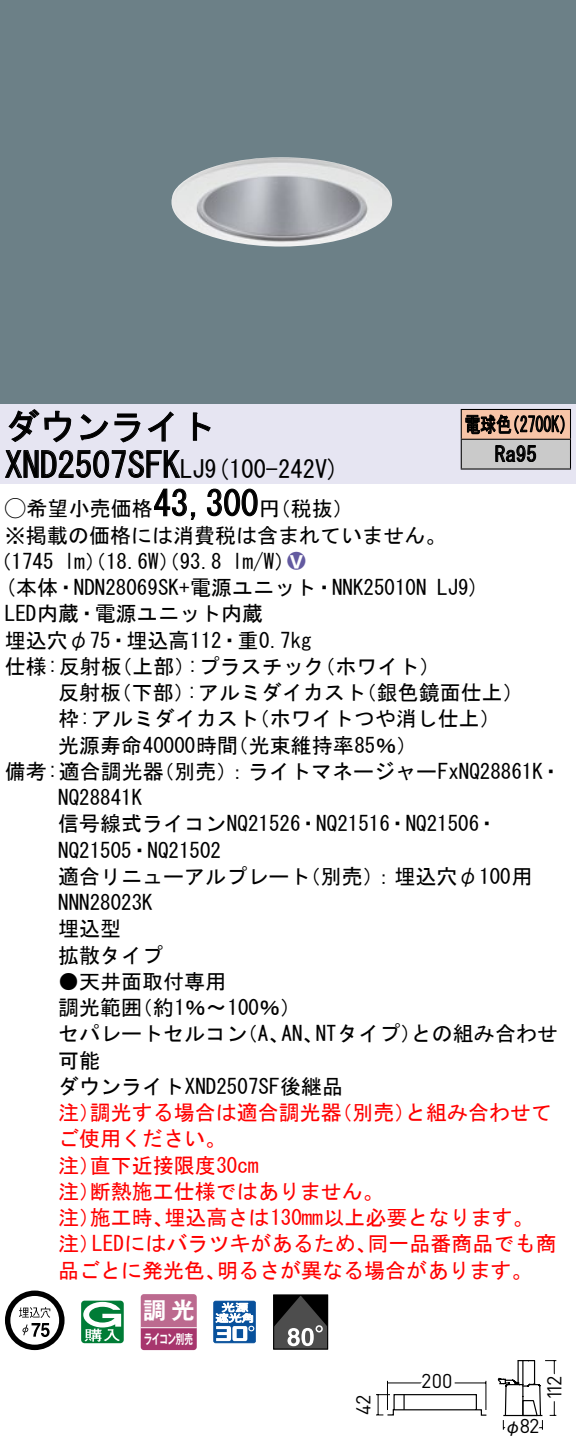
<style>
.page{position:relative;width:576px;height:1452px;background:#fff}
.page>*{position:absolute;margin:0;border:0;box-sizing:border-box;transform-origin:0 0}
.t1{font:35px "MS Gothic";color:#000}
.t2{font:24.5px "MS Gothic";color:#000}
.t3{font:23.1px "Gothic MB101 Pro De Bold 90 pv RKSJ H";color:#fff}
.t4{font:21px/26.2px "MS Gothic";color:#000}
.t5{font:21px/26.2px "MS Gothic";color:#f00}
.t6{font:21px/29.8px "MS Gothic";color:#000;scale:.75 1}
.t7{font:21px "Ford Classification 1";color:#635aa0}
.t8{font:19.95px "DINOT";letter-spacing:-.02em;color:#000}
.t9{font:17.5px "Gothic BBB Pro Medium 90 pv RKSJ H";color:#000}
.t10{font:13.3px "Gothic MB101 Pro De Bold 90 pv RKSJ H";letter-spacing:-.05em;color:#fff;scale:.65 1}
.s1{font-size:24.5px}
.s2{font-family:"Ford Classification 1"}
.s3{color:#fff}
</style>
<div class="page">
<div style="left:0;top:0;width:575px;height:404px;background:#6c8087"></div>
<img style="left:171px;top:157px;width:221px;height:90px">
<div style="left:0;top:404px;width:575px;height:79px;background:#e6e5f2"></div>
<svg style="left:8px;top:409px;width:64px;height:34px"></svg>
<svg style="left:80px;top:413px;width:60px;height:30px"></svg>
<svg style="left:147px;top:411px;width:26px;height:31px"></svg>
<svg style="left:192px;top:412px;width:19px;height:29px"></svg>
<svg style="left:5px;top:450px;width:176px;height:28px"></svg>
<svg style="left:154px;top:488px;width:42px;height:32px"></svg>
<svg style="left:207px;top:488px;width:51px;height:29px"></svg>
<svg style="left:5px;top:1290px;width:59px;height:60px"></svg>
<svg style="left:81px;top:1300px;width:43px;height:43px"></svg>
<svg style="left:140px;top:1294px;width:56px;height:56px"></svg>
<hr style="left:141px;top:1327px;width:55px;height:1px;background:#fff">
<svg style="left:213px;top:1300px;width:43px;height:43px"></svg>
<div style="left:273px;top:1294px;width:55px;height:55px;border:1px solid #000"></div>
<svg style="left:273px;top:1295px;width:54px;height:54px"></svg>
<div style="left:461px;top:409px;width:109px;height:30px;background:#f7c4a7"></div>
<div style="left:461px;top:439px;width:109px;height:30px;background:#cacaca"></div>
<hr style="left:460px;top:409px;width:110px;height:1px;background:#000">
<hr style="left:569px;top:410px;width:2px;height:29px;background:#000">
<hr style="left:460px;top:439px;width:110px;height:1px;background:#000">
<hr style="left:569px;top:440px;width:2px;height:28px;background:#000">
<hr style="left:460px;top:468px;width:110px;height:2px;background:#000">
<svg style="left:460px;top:410px;width:104px;height:58px"></svg>
<svg style="left:376px;top:1380px;width:111px;height:36px"></svg>
<svg style="left:497px;top:1360px;width:60px;height:70px"></svg>
<h1 class="t1" style="left:5px;top:409px;width:212px">ダウンライト</h1>
<p class="t2" style="left:204px;top:456px;width:136px">(9 100-242 (V</p>
<h1 class="t1" style="left:5px;top:447px;width:201px">XND2507SFK<span class="s1">LJ</span></h1>
<h1 class="t1" style="left:153px;top:486px;width:106px">43,300</h1>
<p class="t4" style="left:5px;top:495px;width:442px"><span class="s2">A</span>希望小売価格<br>※掲載の価格には消費税は含まれていません。</p>
<p class="t7" style="left:287px;top:550px;width:19px">2<span class="s3">8</span></p>
<p class="t4" style="left:259px;top:495px;width:96px">（円税抜(</p>
<p class="t4" style="left:232px;top:548px;width:64px">l m (W/</p>
<p class="t4" style="left:-9px;top:548px;width:65px">（1745</p>
<p class="t4" style="left:64px;top:548px;width:159px">lm）（18.6 ）（W 93.8</p>
<p class="t6" style="left:494px;top:409px;width:57px;text-indent:-30px">電球色<br>Ra95</p>
<p class="t6" style="left:504px;top:409px;width:96px">（2700 (K</p>
<p class="t4" style="left:5px;top:574px;width:423px">(本体・NDN28069SK+電源ユニット・NNK25010N</p>
<p class="t4" style="left:5px;top:600px;width:259px">LED内蔵・電源ユニット内蔵</p>
<p class="t4" style="left:5px;top:627px;width:308px">埋込穴φ75・埋込高112・重0.7kg</p>
<p class="t4" style="left:314px;top:653px;width:127px">（ホワイト(</p>
<p class="t4" style="left:187px;top:653px;width:139px">:プラスチック</p>
<p class="t4" style="left:5px;top:653px;width:118px">仕様:反射板</p>
<p class="t4" style="left:111px;top:653px;width:85px">（上部）</p>
<p class="t4" style="left:437px;top:574px;width:44px">LJ (9</p>
<p class="t4" style="left:58px;top:679px;width:64px">反射板</p>
<p class="t4" style="left:111px;top:679px;width:85px">（下部）</p>
<p class="t4" style="left:187px;top:679px;width:181px">:アルミダイカスト</p>
<p class="t4" style="left:355px;top:679px;width:169px">（銀色鏡面仕上(</p>
<p class="t4" style="left:227px;top:705px;width:191px;text-indent:-169px">枠:アルミダイカスト<br>（光束維持率85％(</p>
<p class="t4" style="left:248px;top:705px;width:254px">（ホワイトつや消し仕上(</p>
<p class="t4" style="left:153px;top:732px;width:409px;text-indent:-95px">光源寿命40000時間<br>（別売：）ライトマネージャーFxNQ28861 ・K</p>
<p class="t4" style="left:5px;top:758px;width:160px">備考:適合調光器</p>
<p class="t4" style="left:58px;top:784px;width:85px">NQ28841K</p>
<p class="t4" style="left:58px;top:810px;width:441px">信号線式ライコンNQ21526・NQ21516・NQ21506・</p>
<p class="t4" style="left:58px;top:837px;width:164px">NQ21505・NQ21502</p>
<p class="t4" style="left:300px;top:863px;width:234px">（別売：）埋込穴φ100用</p>
<p class="t4" style="left:58px;top:863px;width:253px">適合リニューアルプレート<br>NNN28023K<br>埋込型<br>拡散タイプ</p>
<p class="t4" style="left:132px;top:968px;width:171px;text-indent:-73px">●天井面取付専用<br>（約1％〜100％(</p>
<p class="t4" style="left:58px;top:994px;width:85px">調光範囲</p>
<p class="t4" style="left:315px;top:1020px;width:107px">NTタイプ）</p>
<p class="t4" style="left:411px;top:1020px;width:148px">との組み合わせ</p>
<p class="t4" style="left:58px;top:1020px;width:286px">セパレートセルコン<br>可能<br>ダウンライトXND2507SF後継品</p>
<p class="t4" style="left:237px;top:1020px;width:54px">（、A</p>
<p class="t4" style="left:281px;top:1020px;width:43px">AN、</p>
<p class="t5" style="left:90px;top:1099px;width:253px">調光する場合は適合調光器</p>
<p class="t5" style="left:331px;top:1099px;width:85px">（別売）</p>
<p class="t5" style="left:405px;top:1099px;width:148px">と組み合わせて</p>
<p class="t5" style="left:58px;top:1099px;width:43px">注）</p>
<p class="t5" style="left:58px;top:1125px;width:169px">ご使用ください。</p>
<p class="t5" style="left:90px;top:1152px;width:170px">直下近接限度30cm</p>
<p class="t5" style="left:90px;top:1152px;width:295px;text-indent:-32px">注）<br>断熱施工仕様ではありません。</p>
<p class="t5" style="left:58px;top:1178px;width:43px">注）</p>
<p class="t5" style="left:164px;top:1204px;width:370px">埋込高さは130mm以上必要となります。</p>
<p class="t5" style="left:90px;top:1204px;width:85px">施工時、</p>
<p class="t5" style="left:58px;top:1204px;width:43px">注）</p>
<p class="t5" style="left:92px;top:1230px;width:286px">LEDにはバラツキがあるため、</p>
<p class="t5" style="left:367px;top:1230px;width:190px">同一品番商品でも商</p>
<p class="t5" style="left:58px;top:1230px;width:43px">注）</p>
<p class="t5" style="left:58px;top:1257px;width:169px">品ごとに発光色、</p>
<p class="t5" style="left:217px;top:1257px;width:317px">明るさが異なる場合があります。</p>
<p class="t3" style="left:143px;top:1291px;width:53px">調光</p>
<p class="t10" style="left:144px;top:1327px;width:77px">ライコン別売</p>
<p class="t8" style="left:349px;top:1415px;width:22px;rotate:-90deg">42</p>
<p class="t8" style="left:421px;top:1367px;width:33px">200</p>
<p class="t8" style="left:519px;top:1412px;width:21px">82</p>
<p class="t9" style="left:504px;top:1412px;width:19px">φ</p>
<p class="t8" style="left:540px;top:1400px;width:26px;rotate:-90deg">112</p>
</div>
